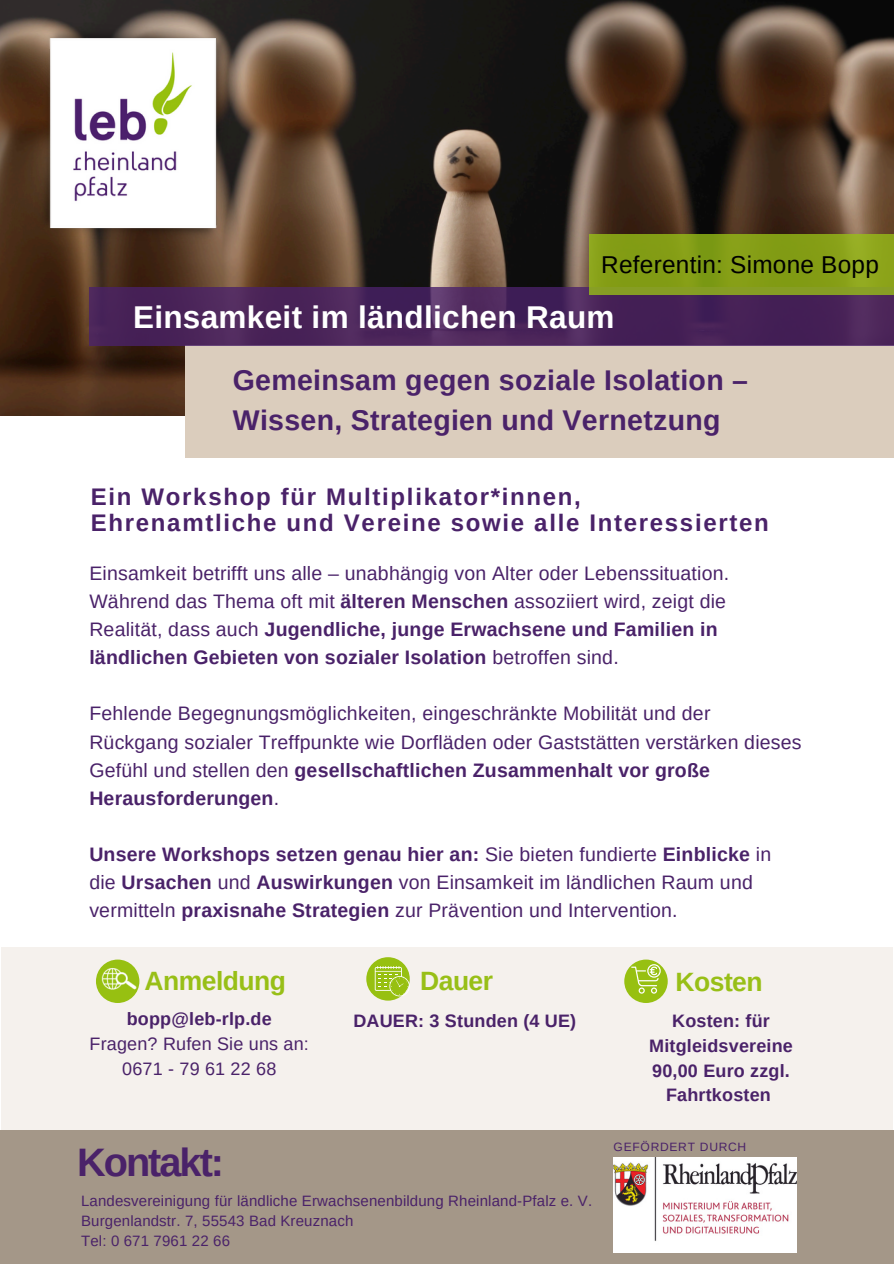
<style>
.page{position:relative;width:894px;height:1264px;background:#fff}
.page>*{position:absolute;margin:0;border:0;box-sizing:border-box;transform-origin:0 0}
.t1{font:700 39.75px "Arimo";letter-spacing:-.05em;color:#4a2269}
.t2{font:700 31.5px "Arimo";letter-spacing:.01em;color:#fff}
.t3{font:700 28.5px/39.3px "Arimo";letter-spacing:.01em;color:#4a2269}
.t4{font:700 26.4px "Arimo";letter-spacing:-.02em;color:#98bf17}
.t5{font:24.3px "Arimo";letter-spacing:.01em;color:#000}
.t6{font:700 24px/25.8px "Arimo";letter-spacing:.07em;color:#4a2269}
.t7{font:19.5px/28.2px "Arimo";letter-spacing:.01em;color:#4a2269}
.t8{font:700 18px/24.8px "Arimo";letter-spacing:.01em;color:#4a2269;text-align:center}
.t9{font:18px/24.8px "Arimo";letter-spacing:.01em;color:#4a2269;text-align:center}
.t10{font:15px "Arimo";letter-spacing:.01em;color:#4a2269}
.t11{font:12px "Arimo";letter-spacing:.06em;color:#4a2269}
.s1{font-weight:700}
</style>
<div class="page">
<img style="left:0;top:0;width:893px;height:415px">
<img style="left:33px;top:21px;width:199px;height:225px">
<div style="left:185px;top:345px;width:708px;height:113px;background:#dbcdbd"></div>
<svg style="left:89px;top:287px;width:804px;height:58px;background:#492459"></svg>
<div style="left:1px;top:947px;width:891px;height:185px;background:#f5f1ed"></div>
<div style="left:0;top:1130px;width:893px;height:133px;background:#a49788"></div>
<img style="left:613px;top:1157px;width:182px;height:95px">
<div style="left:96px;top:959px;width:43px;height:44px;background:#97c011;border-radius:50%"></div>
<div style="left:366px;top:957px;width:43px;height:43px;background:#97c011;border-radius:50%"></div>
<div style="left:624px;top:959px;width:43px;height:44px;background:#97c011;border-radius:50%"></div>
<img style="left:96px;top:962px;width:44px;height:34px">
<svg style="left:374px;top:966px;width:35px;height:30px"></svg>
<svg style="left:631px;top:964px;width:29px;height:29px"></svg>
<div style="left:588px;top:235px;width:305px;height:60px;background:linear-gradient(to right,#819b16,#8aa21b)"></div>
<p class="t5" style="left:601px;top:251px;width:279px">Referentin: Simone Bopp</p>
<h2 class="t2" style="left:133px;top:299px;width:483px">Einsamkeit im ländlichen Raum</h2>
<h2 class="t3" style="left:233px;top:361px;width:516px">Gemeinsam gegen soziale Isolation –<br>Wissen, Strategien und Vernetzung</h2>
<h3 class="t6" style="left:91px;top:483px;width:679px">Ein Workshop für Multiplikator*innen,<br>Ehrenamtliche und Vereine sowie alle Interessierten</h3>
<p class="t7" style="left:89px;top:559px;width:641px">Einsamkeit betrifft uns alle – unabhängig von Alter oder Lebenssituation.<br>Während das Thema oft mit <span class="s1">älteren Menschen</span> assoziiert wird, zeigt die Realität, dass auch <span class="s1">Jugendliche, junge Erwachsene und Familien in ländlichen Gebieten von sozialer Isolation</span> betroffen sind.</p>
<p class="t7" style="left:89px;top:699px;width:713px">Fehlende Begegnungsmöglichkeiten, eingeschränkte Mobilität und der Rückgang sozialer Treffpunkte wie Dorfläden oder Gaststätten verstärken dieses Gefühl und stellen den <span class="s1">gesellschaftlichen Zusammenhalt vor große Herausforderungen</span>.</p>
<h4 class="t7" style="left:89px;top:840px;width:683px"><span class="s1">Unsere Workshops setzen genau hier an:</span> Sie bieten fundierte <span class="s1">Einblicke</span> in die <span class="s1">Ursachen</span> und <span class="s1">Auswirkungen</span> von Einsamkeit im ländlichen Raum und vermitteln <span class="s1">praxisnahe Strategien</span> zur Prävention und Intervention.</h4>
<p class="t4" style="left:145px;top:966px;width:143px">Anmeldung</p>
<h3 class="t4" style="left:420px;top:966px;width:74px">Dauer</h3>
<p class="t4" style="left:675px;top:966px;width:89px">Kosten</p>
<p class="t9" style="left:89px;top:1006px;width:221px"><span class="s1">bopp@leb-rlp.de<br></span>Fragen? Rufen Sie uns an:<br>0671 - 79 61 22 68</p>
<h3 class="t8" style="left:353px;top:1008px;width:224px">DAUER: 3 Stunden (4 UE)</h3>
<h6 class="t8" style="left:649px;top:1008px;width:145px">Kosten: für<br>Mitgleidsvereine<br>90,00 Euro zzgl.<br>Fahrtkosten</h6>
<h6 class="t1" style="left:77px;top:1140px;width:149px">Kontakt:</h6>
<h6 class="t10" style="left:81px;top:1192px;width:512px">Landesvereinigung für ländliche Erwachsenenbildung Rheinland-Pfalz e. V.</h6>
<h6 class="t10" style="left:81px;top:1212px;width:274px">Burgenlandstr. 7, 55543 Bad Kreuznach</h6>
<p class="t10" style="left:81px;top:1232px;width:150px">Tel: 0 671 7961 22 66</p>
<p class="t11" style="left:613px;top:1139px;width:134px">GEFÖRDERT DURCH</p>
</div>
